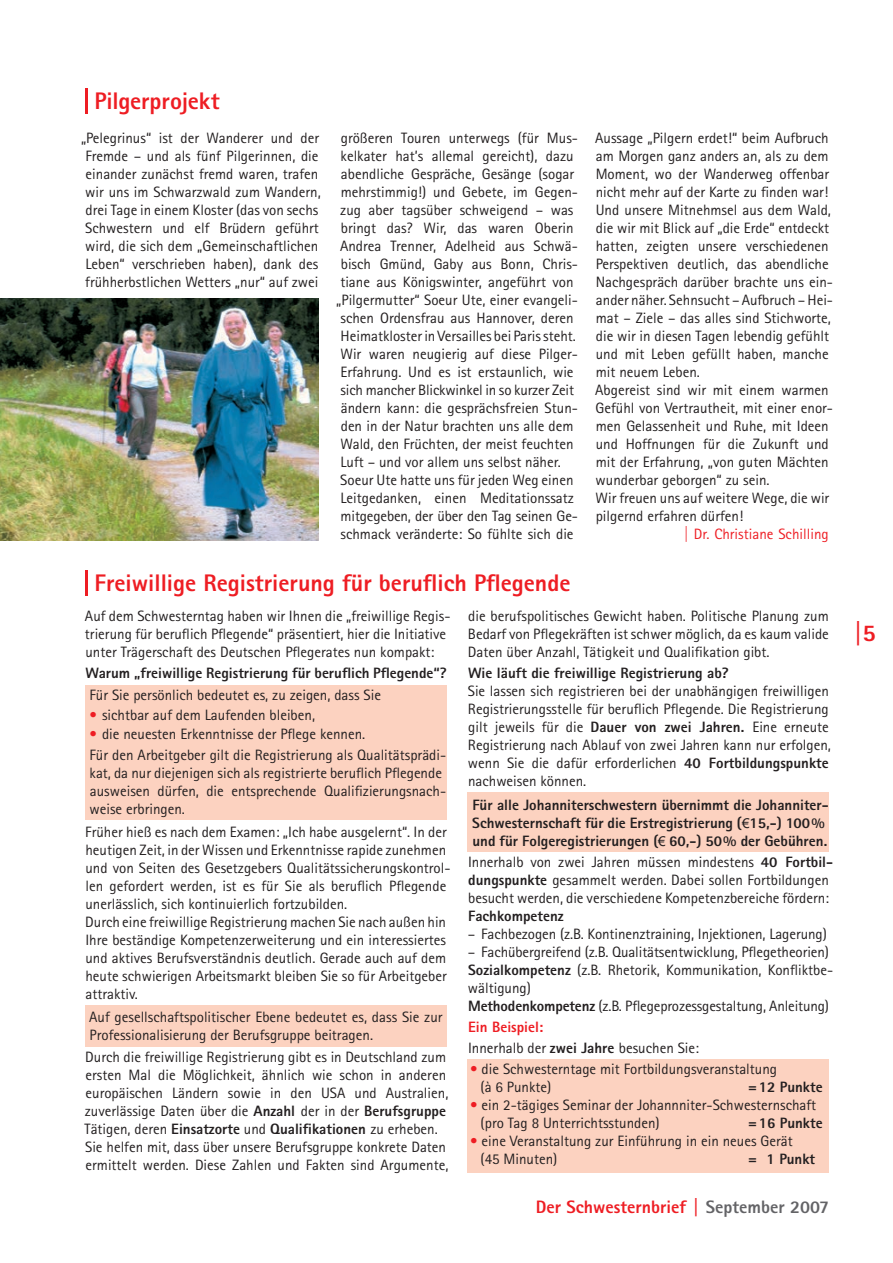
<style>
.page{position:relative;width:893px;height:1263px;background:#fff}
.page>*{position:absolute;margin:0;border:0;box-sizing:border-box;transform-origin:0 0}
.t1{font:800 24px "Agfa Rotis Sans Serif";color:#ee1d23}
.t2{font:800 24px "Agfa Rotis Sans Serif";color:#ee1d23;scale:1.5 1}
.t3{font:800 18px "Agfa Rotis Sans Serif";color:#ee1d23}
.t4{font:15px/18px "Agfa Rotis Sans Serif";color:#231f20}
.t5{font:800 15px/18px "Agfa Rotis Sans Serif";color:#231f20}
.t6{font:15px "Agfa Rotis Sans Serif";color:#ee1d23}
.s1{font-size:25.5px}
.s2{font-size:15.6px}
.s3{font-weight:800}
.s4{font-family:"Arial";font-weight:400;font-size:13.5px}
.s5{font-weight:800;color:#ee1d23}
.s6{color:#ee1d23}
.s7{color:#636366}
</style>
<div class="page">
<div style="left:468px;top:1059px;width:361px;height:114px;background:#fcd2c0"></div>
<div style="left:468px;top:792px;width:361px;height:59px;background:#fcd2c0"></div>
<div style="left:85px;top:1005px;width:361px;height:41px;background:#fcd2c0"></div>
<div style="left:85px;top:685px;width:361px;height:135px;background:#fcd2c0"></div>
<img style="left:0;top:299px;width:319px;height:241px">
<h1 class="t1" style="left:78px;top:86px;width:144px"><span class="s1">|</span>Pilgerprojekt</h1>
<p class="t4" style="left:81px;top:129px;width:241px">„Pelegrinus“ ist der Wanderer und der Fremde – und als fünf Pilgerinnen, die einander zunächst fremd waren, trafen wir uns im Schwarzwald zum Wandern, drei Tage in einem Kloster (das von sechs Schwestern und elf Brüdern geführt wird, die sich dem „Gemeinschaftlichen Leben“ verschrieben haben), dank des frühherbstlichen Wetters „nur“ auf zwei</p>
<p class="t4" style="left:341px;top:129px;width:239px">größeren Touren unterwegs (für Mus-</p>
<p class="t4" style="left:341px;top:147px;width:234px">kelkater hat’s allemal gereicht), dazu</p>
<p class="t4" style="left:341px;top:165px;width:235px">abendliche Gespräche, Gesänge (sogar</p>
<p class="t4" style="left:341px;top:183px;width:239px">mehrstimmig!) und Gebete, im Gegen-</p>
<p class="t4" style="left:340px;top:201px;width:235px">zug aber tagsüber schweigend – was</p>
<p class="t4" style="left:341px;top:219px;width:234px">bringt das? Wir, das waren Oberin</p>
<p class="t4" style="left:340px;top:237px;width:239px">Andrea Trenner, Adelheid aus Schwä-</p>
<p class="t4" style="left:341px;top:255px;width:239px">bisch Gmünd, Gaby aus Bonn, Chris-</p>
<p class="t4" style="left:340px;top:273px;width:235px">tiane aus Königswinter, angeführt von</p>
<p class="t4" style="left:336px;top:291px;width:243px">„Pilgermutter“ Soeur Ute, einer evangeli-</p>
<p class="t4" style="left:340px;top:309px;width:235px">schen Ordensfrau aus Hannover, deren</p>
<p class="t4" style="left:341px;top:327px;width:237px">Heimatkloster in Versailles bei Paris steht.</p>
<p class="t4" style="left:340px;top:345px;width:239px">Wir waren neugierig auf diese Pilger-</p>
<p class="t4" style="left:341px;top:363px;width:235px">Erfahrung. Und es ist erstaunlich, wie</p>
<p class="t4" style="left:340px;top:381px;width:235px">sich mancher Blickwinkel in so kurzer Zeit</p>
<p class="t4" style="left:341px;top:399px;width:239px">ändern kann: die gesprächsfreien Stun-</p>
<p class="t4" style="left:341px;top:417px;width:234px">den in der Natur brachten uns alle dem</p>
<p class="t4" style="left:340px;top:435px;width:235px">Wald, den Früchten, der meist feuchten</p>
<p class="t4" style="left:341px;top:453px;width:222px">Luft – und vor allem uns selbst näher.</p>
<p class="t4" style="left:340px;top:471px;width:235px">Soeur Ute hatte uns für jeden Weg einen</p>
<p class="t4" style="left:341px;top:489px;width:235px">Leitgedanken, einen Meditationssatz</p>
<p class="t4" style="left:341px;top:507px;width:239px">mitgegeben, der über den Tag seinen Ge-</p>
<p class="t4" style="left:340px;top:525px;width:235px">schmack veränderte: So fühlte sich die</p>
<p class="t4" style="left:595px;top:129px;width:235px">Aussage „Pilgern erdet!“ beim Aufbruch</p>
<p class="t4" style="left:596px;top:147px;width:234px">am Morgen ganz anders an, als zu dem</p>
<p class="t4" style="left:596px;top:165px;width:235px">Moment, wo der Wanderweg offenbar</p>
<p class="t4" style="left:596px;top:183px;width:234px">nicht mehr auf der Karte zu finden war!</p>
<p class="t4" style="left:596px;top:201px;width:237px">Und unsere Mitnehmsel aus dem Wald,</p>
<p class="t4" style="left:596px;top:219px;width:235px">die wir mit Blick auf „die Erde“ entdeckt</p>
<p class="t4" style="left:596px;top:237px;width:234px">hatten, zeigten unsere verschiedenen</p>
<p class="t4" style="left:596px;top:255px;width:235px">Perspektiven deutlich, das abendliche</p>
<p class="t4" style="left:596px;top:273px;width:239px">Nachgespräch darüber brachte uns ein-</p>
<p class="t4" style="left:596px;top:291px;width:239px">ander näher. Sehnsucht – Aufbruch – Hei-</p>
<p class="t4" style="left:596px;top:309px;width:237px">mat – Ziele – das alles sind Stichworte,</p>
<p class="t4" style="left:596px;top:327px;width:235px">die wir in diesen Tagen lebendig gefühlt</p>
<p class="t4" style="left:596px;top:345px;width:234px">und mit Leben gefüllt haben, manche</p>
<p class="t4" style="left:596px;top:363px;width:106px">mit neuem Leben.</p>
<p class="t4" style="left:595px;top:381px;width:235px">Abgereist sind wir mit einem warmen</p>
<p class="t4" style="left:596px;top:399px;width:239px">Gefühl von Vertrautheit, mit einer enor-</p>
<p class="t4" style="left:596px;top:417px;width:234px">men Gelassenheit und Ruhe, mit Ideen</p>
<p class="t4" style="left:596px;top:435px;width:234px">und Hoffnungen für die Zukunft und</p>
<p class="t4" style="left:596px;top:453px;width:234px">mit der Erfahrung, „von guten Mächten</p>
<p class="t4" style="left:596px;top:471px;width:176px">wunderbar geborgen“ zu sein.</p>
<p class="t4" style="left:596px;top:489px;width:235px">Wir freuen uns auf weitere Wege, die wir</p>
<p class="t4" style="left:596px;top:507px;width:149px">pilgernd erfahren dürfen!</p>
<p class="t6" style="left:684px;top:525px;width:146px"><span class="s2">|</span> Dr. Christiane Schilling</p>
<h1 class="t1" style="left:78px;top:567px;width:494px"><span class="s1">|</span>Freiwillige Registrierung für beruflich Pflegende</h1>
<p class="t4" style="left:468px;top:607px;width:362px;text-align:justify">die berufspolitisches Gewicht haben. Politische Planung zum Bedarf von Pflegekräften ist schwer möglich, da es kaum valide Daten über Anzahl, Tätigkeit und Qualifikation gibt.</p>
<p class="t5" style="left:468px;top:663px;width:262px">Wie läuft die freiwillige Registrierung ab?</p>
<p class="t4" style="left:468px;top:682px;width:365px">Sie lassen sich registrieren bei der unabhängigen freiwilligen Registrierungsstelle für beruflich Pflegende. Die Registrierung gilt jeweils für die <span class="s3">Dauer von zwei Jahren.</span> Eine erneute Registrierung nach Ablauf von zwei Jahren kann nur erfolgen, wenn Sie die dafür erforderlichen <span class="s3">40 Fortbildungspunkte </span>nachweisen können.</p>
<p class="t5" style="left:472px;top:795px;width:358px">Für alle Johanniterschwestern übernimmt die Johanniter-<br>Schwesternschaft für die Erstregistrierung (<span class="s4">€</span>15,-) 100% und für Folgeregistrierungen (<span class="s4">€</span> 60,-) 50% der Gebühren.</p>
<p class="t4" style="left:468px;top:853px;width:367px">Innerhalb von zwei Jahren müssen mindestens <span class="s3">40 Fortbil&shy;dungspunkte</span> gesammelt werden. Dabei sollen Fortbildungen besucht werden, die verschiedene Kompetenzbereiche fördern:</p>
<p class="t5" style="left:468px;top:906px;width:97px">Fachkompetenz</p>
<p class="t4" style="left:468px;top:925px;width:360px">– Fachbezogen (z.B. Kontinenztraining, Injektionen, Lagerung)</p>
<p class="t4" style="left:468px;top:943px;width:367px">– Fachübergreifend (z.B. Qualitätsentwicklung, Pflegetheorien)<br><span class="s3">Sozialkompetenz</span> (z.B. Rhetorik, Kommunikation, Konfliktbe&shy;wältigung)<br><span class="s3">Methodenkompetenz</span> (z.B. Pflegeprozessgestaltung, Anleitung)</p>
<p class="t4" style="left:468px;top:1016px;width:233px;line-height:21px"><span class="s5">Ein Beispiel:<br></span>Innerhalb der <span class="s3">zwei Jahre</span> besuchen Sie:</p>
<p class="t4" style="left:480px;top:1060px;width:298px;text-indent:-10px"><span class="s6">•</span> die Schwesterntage mit Fortbildungsveranstaltung (à 6 Punkte)</p>
<p class="t4" style="left:85px;top:607px;width:367px">Auf dem Schwesterntag haben wir Ihnen die „freiwillige Regis&shy;trierung für beruflich Pflegende“ präsentiert, hier die Initiative unter Trägerschaft des Deutschen Pflegerates nun kompakt:</p>
<p class="t5" style="left:85px;top:664px;width:363px">Warum „freiwillige Registrierung für beruflich Pflegende“?</p>
<p class="t4" style="left:90px;top:686px;width:293px">Für Sie persönlich bedeutet es, zu zeigen, dass Sie</p>
<p class="t4" style="left:89px;top:706px;width:227px"><span class="s6">•</span> sichtbar auf dem Laufenden bleiben,</p>
<p class="t4" style="left:89px;top:724px;width:358px;line-height:21px"><span class="s6">•</span> die neuesten Erkenntnisse der Pflege kennen.<br>Für den Arbeitgeber gilt die Registrierung als Qualitätsprädi-</p>
<p class="t4" style="left:90px;top:764px;width:358px">kat, da nur diejenigen sich als registrierte beruflich Pflegende ausweisen dürfen, die entsprechende Qualifizierungsnach&shy;weise erbringen.</p>
<p class="t4" style="left:85px;top:823px;width:367px">Früher hieß es nach dem Examen: „Ich habe ausgelernt“. In der heutigen Zeit, in der Wissen und Erkenntnisse rapide zunehmen und von Seiten des Gesetzgebers Qualitätssicherungskontrol&shy;len gefordert werden, ist es für Sie als beruflich Pflegende unerlässlich, sich kontinuierlich fortzubilden.<br>Durch eine freiwillige Registrierung machen Sie nach außen hin Ihre beständige Kompetenzerweiterung und ein interessiertes und aktives Berufsverständnis deutlich. Gerade auch auf dem heute schwierigen Arbeitsmarkt bleiben Sie so für Arbeitgeber attraktiv.</p>
<p class="t4" style="left:89px;top:1007px;width:355px">Auf gesellschaftspolitischer Ebene bedeutet es, dass Sie zur<br>Professionalisierung der Berufsgruppe beitragen.</p>
<p class="t4" style="left:85px;top:1048px;width:365px">Durch die freiwillige Registrierung gibt es in Deutschland zum ersten Mal die Möglichkeit, ähnlich wie schon in anderen europäischen Ländern sowie in den USA und Australien, zuverlässige Daten über die <span class="s3">Anzahl</span> der in der <span class="s3">Berufsgruppe </span>Tätigen, deren <span class="s3">Einsatzorte</span> und <span class="s3">Qualifikationen</span> zu erheben.<br>Sie helfen mit, dass über unsere Berufsgruppe konkrete Daten ermittelt werden. Diese Zahlen und Fakten sind Argumente,</p>
<p class="t5" style="left:748px;top:1077px;width:76px">=12 Punkte</p>
<p class="t4" style="left:481px;top:1096px;width:337px;text-indent:-11px"><span class="s6">•</span> ein 2-tägiges Seminar der Johannniter-Schwesternschaft (pro Tag 8 Unterrichtsstunden)</p>
<p class="t5" style="left:748px;top:1113px;width:76px">=16 Punkte</p>
<p class="t4" style="left:480px;top:1132px;width:314px;text-indent:-10px"><span class="s6">•</span> eine Veranstaltung zur Einführung in ein neues Gerät (45 Minuten)</p>
<p class="t5" style="left:748px;top:1149px;width:68px">= 1 Punkt</p>
<p class="t3" style="left:536px;top:1196px;width:295px">Der Schwesternbrief | <span class="s7">September 2007</span></p>
<h1 class="t2" style="left:852px;top:617px;width:17px">|5</h1>
</div>
